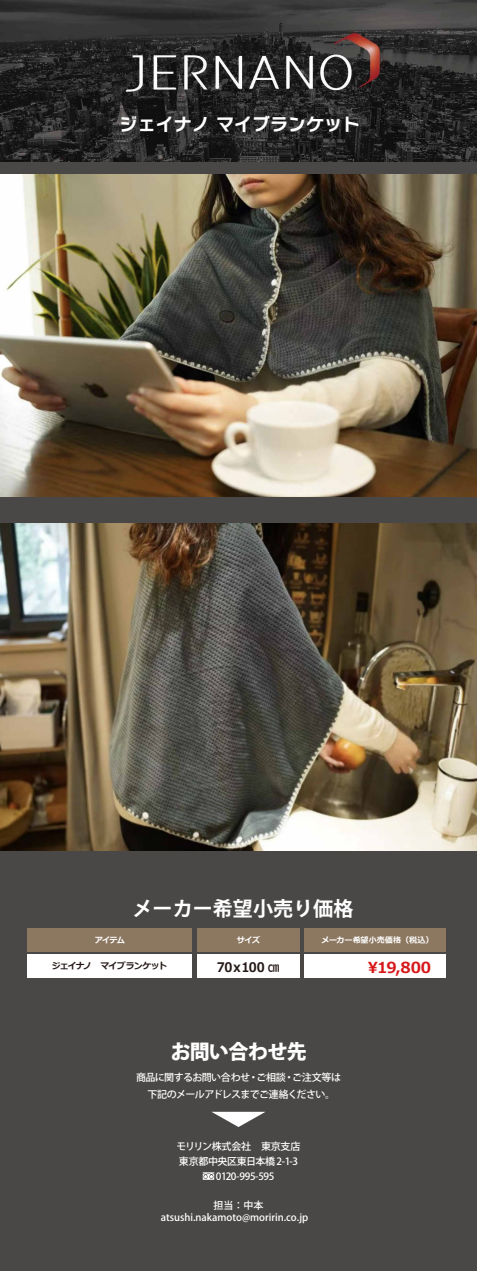
<style>
.page{position:relative;width:477px;height:1271px;background:#fff}
.page>*{position:absolute;margin:0;border:0;box-sizing:border-box;transform-origin:0 0}
.t1{font:700 20.04px "Koz Go Pro";color:#fff}
.t2{font:800 20px "Koz Go Pro";letter-spacing:-.035em;color:#fff}
.t3{font:18px "Nitalago Ruika 06";color:#fff}
.t4{font:700 15.2px "Meiryo";color:#d71718}
.t5{font:700 13.2px "Meiryo";letter-spacing:-.055em;color:#231815;scale:.89 1}
.t6{font:500 10px/17.5px "Koz Go Pro";letter-spacing:-.05em;color:#fff;text-align:center}
.t7{font:500 10px "Koz Go Pro";letter-spacing:-.03em;color:#fff}
.t8{font:500 10px/12px "Koz Go Pro";color:#fff}
.t9{font:700 8.8px "Meiryo";letter-spacing:-.08em;color:#231815}
.t10{font:700 8.08px "Meiryo";letter-spacing:-.005em;color:#fff}
.t11{font:700 8.08px "Meiryo";letter-spacing:-.025em;color:#fff}
</style>
<div class="page">
<div style="left:0;top:0;width:476px;height:1270px;background:#494846"></div>
<svg style="left:202px;top:1172px;width:12px;height:7px"></svg>
<svg style="left:211px;top:1111px;width:54px;height:15px"></svg>
<div style="left:27px;top:954px;width:165px;height:24px;background:#fff"></div>
<div style="left:27px;top:927px;width:165px;height:24px;background:#8c7760"></div>
<div style="left:197px;top:954px;width:102px;height:24px;background:#fff"></div>
<div style="left:197px;top:927px;width:102px;height:24px;background:#8c7760"></div>
<div style="left:304px;top:954px;width:141px;height:24px;background:#fff"></div>
<div style="left:304px;top:927px;width:141px;height:24px;background:#8c7760"></div>
<img style="left:0;top:175px;width:476px;height:321px">
<img style="left:0;top:523px;width:476px;height:327px">
<img style="left:0;top:0;width:476px;height:161px">
<h3 class="t3" style="left:119px;top:116px;width:242px">ジェイナノ マイブランケット</h3>
<p class="t11" style="left:95px;top:934px;width:32px">アイテム</p>
<h1 class="t1" style="left:132px;top:895px;width:222px">メーカー希望小売り価格</h1>
<p class="t11" style="left:236px;top:934px;width:25px">サイズ</p>
<p class="t10" style="left:321px;top:934px;width:113px">メーカー希望小売価格（税込）</p>
<p class="t9" style="left:52px;top:959px;width:117px">ジェイナノ　マイブランケット</p>
<h3 class="t5" style="left:217px;top:958px;width:72px">70ｘ100 ㎝</h3>
<h2 class="t2" style="left:171px;top:1038px;width:137px">お問い合わせ先</h2>
<p class="t6" style="left:136px;top:1068px;width:206px">商品に関するお問い合わせ・ご相談・ご注文等は下記のメールアドレスまでご連絡ください。</p>
<p class="t7" style="left:176px;top:1140px;width:125px">モリリン株式会社 東京支店</p>
<p class="t7" style="left:216px;top:1169px;width:60px">0120-995-595</p>
<p class="t7" style="left:179px;top:1154px;width:121px">東京都中央区東日本橋 2-1-3</p>
<p class="t8" style="left:161px;top:1199px;width:149px;text-indent:53px">担当：中本atsushi.nakamoto@moririn.co.jp</p>
<h3 class="t4" style="left:367px;top:956px;width:65px">¥19,800</h3>
</div>
